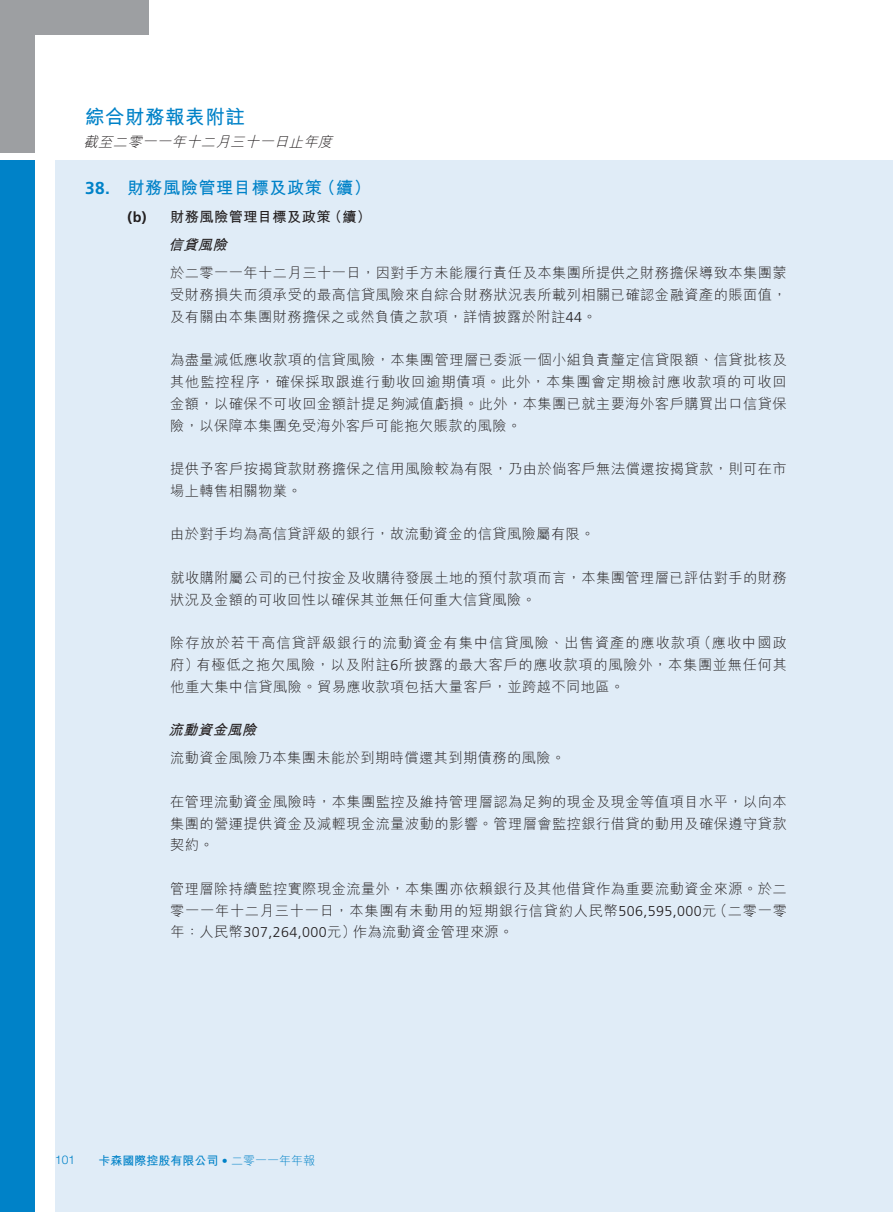
<style>
.page{position:relative;width:893px;height:1212px;background:#fff}
.page>*{position:absolute;margin:0;border:0;box-sizing:border-box;transform-origin:0 0}
.t1{font:700 19.5px "M Hei HK";letter-spacing:.03em;color:#0082c8}
.t2{font:700 17.25px "M Hei HK";letter-spacing:.03em;color:#0082c8}
.t3{font:300 14.25px/21.8px "M Hei HK";letter-spacing:.03em;color:#231f20;text-align:justify}
.t4{font:700 14.25px/28.2px "M Hei HK";letter-spacing:.03em;color:#231f20}
.t5{font:italic 300 14.25px "M Hei HK";color:#231f20}
.t6{font:italic 700 14.25px "M Hei HK";color:#231f20}
.t7{font:700 12px "M Hei HK";color:#0082c8}
.t8{font:300 12px "Helvetica Neue LT Std";color:#0082c8}
.s1{font-family:"Frutiger LT Std"}
.s2{font-style:italic}
.s3{font-family:"Frutiger LT Std";font-weight:300}
.s4{font-weight:300}
</style>
<div class="page">
<div style="left:55px;top:160px;width:838px;height:1052px;background:#e0ecf7"></div>
<div style="left:0;top:160px;width:34px;height:1052px;background:#0082c8"></div>
<div style="left:0;top:0;width:34px;height:152px;background:#9d9fa2"></div>
<div style="left:0;top:0;width:149px;height:34px;background:#9d9fa2"></div>
<h1 class="t1" style="left:85px;top:102px;width:161px">綜合財務報表附註</h1>
<p class="t5" style="left:84px;top:132px;width:255px">截至二零一一年十二月三十一日止年度</p>
<p class="t2" style="left:85px;top:175px;width:288px"><span class="s1">38.</span> 財務風險管理目標及政策（續）</p>
<p class="t4" style="left:169px;top:202px;width:204px;text-indent:-41px"><span class="s1">(b)</span> 財務風險管理目標及政策（續）<span class="s2">信貸風險</span></p>
<p class="t3" style="left:170px;top:262px;width:618px">於二零一一年十二月三十一日，因對手方未能履行責任及本集團所提供之財務擔保導致本集團蒙受財務損失而須承受的最高信貸風險來自綜合財務狀況表所載列相關已確認金融資產的賬面值，及有關由本集團財務擔保之或然負債之款項，詳情披露於附註<span class="s1">44</span>。</p>
<p class="t3" style="left:170px;top:349px;width:618px">為盡量減低應收款項的信貸風險，本集團管理層已委派一個小組負責釐定信貸限額、信貸批核及其他監控程序，確保採取跟進行動收回逾期債項。此外，本集團會定期檢討應收款項的可收回金額，以確保不可收回金額計提足夠減值虧損。此外，本集團已就主要海外客戶購買出口信貸保險，以保障本集團免受海外客戶可能拖欠賬款的風險。</p>
<p class="t3" style="left:170px;top:457px;width:618px">提供予客戶按揭貸款財務擔保之信用風險較為有限，乃由於倘客戶無法償還按揭貸款，則可在市場上轉售相關物業。</p>
<p class="t3" style="left:170px;top:523px;width:426px">由於對手均為高信貸評級的銀行，故流動資金的信貸風險屬有限。</p>
<p class="t3" style="left:170px;top:566px;width:618px">就收購附屬公司的已付按金及收購待發展土地的預付款項而言，本集團管理層已評估對手的財務狀況及金額的可收回性以確保其並無任何重大信貸風險。</p>
<p class="t3" style="left:170px;top:631px;width:618px">除存放於若干高信貸評級銀行的流動資金有集中信貸風險、出售資產的應收款項（應收中國政府）有極低之拖欠風險，以及附註<span class="s1">6</span>所披露的最大客戶的應收款項的風險外，本集團並無任何其他重大集中信貸風險。貿易應收款項包括大量客戶，並跨越不同地區。</p>
<p class="t6" style="left:169px;top:720px;width:94px">流動資金風險</p>
<p class="t3" style="left:170px;top:747px;width:397px">流動資金風險乃本集團未能於到期時償還其到期債務的風險。</p>
<p class="t3" style="left:170px;top:790px;width:618px">在管理流動資金風險時，本集團監控及維持管理層認為足夠的現金及現金等值項目水平，以向本集團的營運提供資金及減輕現金流量波動的影響。管理層會監控銀行借貸的動用及確保遵守貸款契約。</p>
<p class="t3" style="left:170px;top:877px;width:618px">管理層除持續監控實際現金流量外，本集團亦依賴銀行及其他借貸作為重要流動資金來源。於二零一一年十二月三十一日，本集團有未動用的短期銀行信貸約人民幣<span class="s1">506,595,000</span>元（二零一零年：人民幣<span class="s1">307,264,000</span>元）作為流動資金管理來源。</p>
<p class="t8" style="left:55px;top:1152px;width:22px">101</p>
<p class="t7" style="left:98px;top:1152px;width:218px">卡森國際控股有限公司 <span class="s3">•</span> <span class="s4">二零一一年年報</span></p>
</div>
